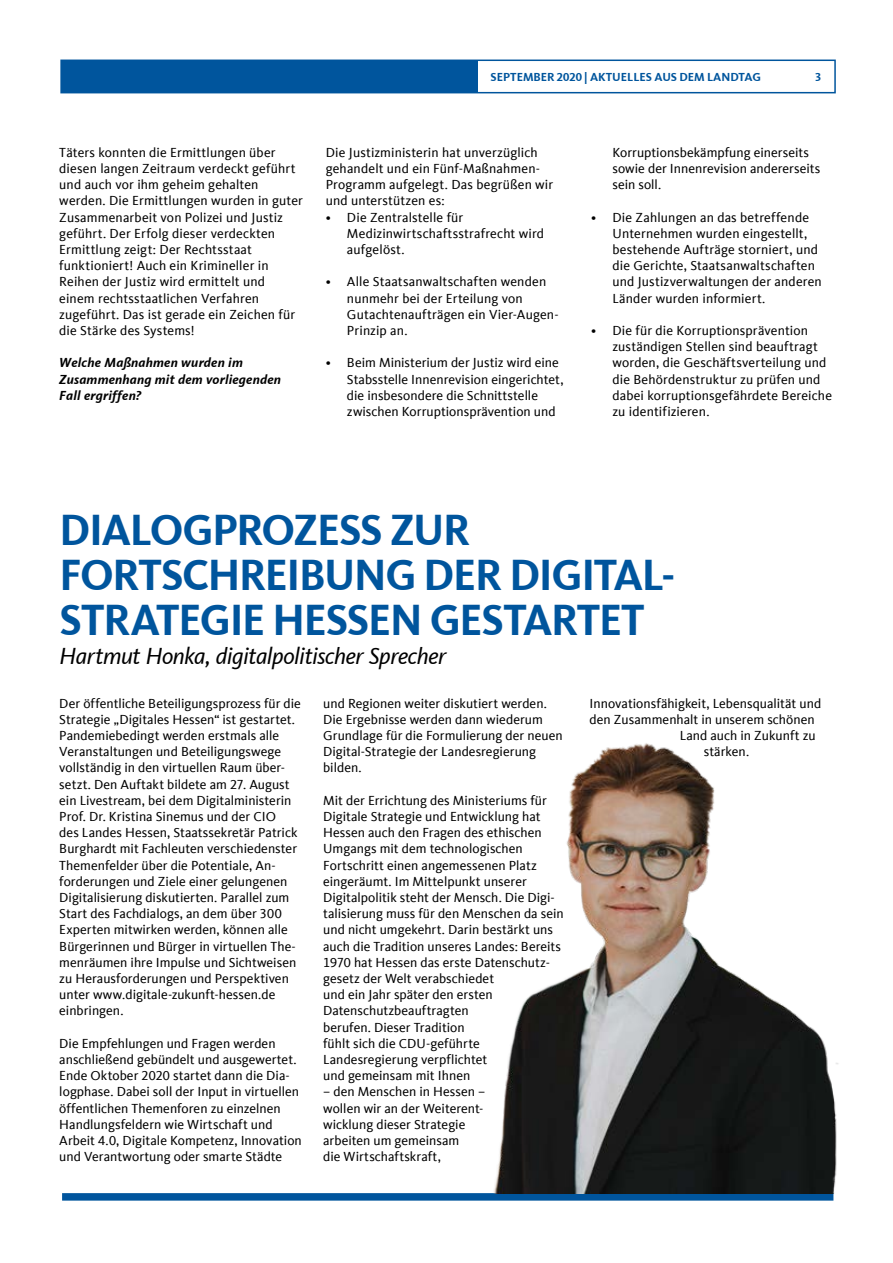
<style>
.page{position:relative;width:893px;height:1263px;background:#fff}
.page>*{position:absolute;margin:0;border:0;box-sizing:border-box;transform-origin:0 0}
.t1{font:700 45px/45px "CDU Kievit Tab";letter-spacing:-.03em;color:#00559d}
.t2{font:italic 24px "CDU Kievit Tab";letter-spacing:-.02em;color:#000}
.t3{font:13.5px/16.2px "CDU Kievit Tab";letter-spacing:.005em;color:#000}
.t4{font:italic 700 13.5px/16.2px "CDU Kievit Tab";letter-spacing:.015em;color:#000}
.t5{font:700 12px "CDU Kievit Tab";color:#00559d}
</style>
<div class="page">
<div style="left:60px;top:60px;width:776px;height:33px;border:2px solid #00559d"></div>
<div style="left:61px;top:60px;width:417px;height:32px;background:#00559d"></div>
<div style="left:62px;top:1193px;width:771px;height:7px;background:#00559d"></div>
<img style="left:494px;top:743px;width:345px;height:450px">
<p class="t5" style="left:491px;top:70px;width:272px">SEPTEMBER 2020 | AKTUELLES AUS DEM LANDTAG</p>
<p class="t5" style="left:815px;top:70px;width:8px">3</p>
<p class="t3" style="left:59px;top:144px;width:245px">Täters konnten die Ermittlungen über diesen langen Zeitraum verdeckt geführt und auch vor ihm geheim gehalten werden. Die Ermittlungen wurden in guter Zusammenarbeit von Polizei und Justiz geführt. Der Erfolg dieser verdeckten Ermittlung zeigt: Der Rechtsstaat funktioniert! Auch ein Krimineller in Reihen der Justiz wird ermittelt und einem rechtsstaatlichen Verfahren zugeführt. Das ist gerade ein Zeichen für die Stärke des Systems!</p>
<p class="t4" style="left:59px;top:355px;width:223px">Welche Maßnahmen wurden im<br>Zusammenhang mit dem vorliegenden<br>Fall ergriffen?</p>
<p class="t3" style="left:326px;top:144px;width:229px">Die Justizministerin hat unverzüglich gehandelt und ein Fünf-Maßnahmen-Programm aufgelegt. Das begrüßen wir und unterstützen es:</p>
<p class="t3" style="left:347px;top:209px;width:199px;text-indent:-21px">• Die Zentralstelle für<br>Medizinwirtschaftsstrafrecht wird aufgelöst.</p>
<p class="t3" style="left:347px;top:274px;width:213px;text-indent:-21px">• Alle Staatsanwaltschaften wenden nunmehr bei der Erteilung von<br>Gutachtenaufträgen ein Vier-Augen-<br>Prinzip an.</p>
<p class="t3" style="left:347px;top:355px;width:218px;text-indent:-21px">• Beim Ministerium der Justiz wird eine Stabsstelle Innenrevision eingerichtet, die insbesondere die Schnittstelle zwischen Korruptionsprävention und</p>
<p class="t3" style="left:612px;top:144px;width:210px">Korruptionsbekämpfung einerseits sowie der Innenrevision andererseits sein soll.</p>
<p class="t3" style="left:612px;top:209px;width:211px;text-indent:-21px">• Die Zahlungen an das betreffende Unternehmen wurden eingestellt, bestehende Aufträge storniert, und die Gerichte, Staatsanwaltschaften und Justizverwaltungen der anderen Länder wurden informiert.</p>
<p class="t3" style="left:612px;top:322px;width:221px;text-indent:-21px">• Die für die Korruptionsprävention zuständigen Stellen sind beauftragt worden, die Geschäftsverteilung und die Behördenstruktur zu prüfen und dabei korruptionsgefährdete Bereiche zu identifizieren.</p>
<h1 class="t1" style="left:60px;top:507px;width:617px">DIALOGPROZESS ZUR<br>FORTSCHREIBUNG DER DIGITAL-<br>STRATEGIE HESSEN GESTARTET</h1>
<h2 class="t2" style="left:60px;top:641px;width:388px">Hartmut Honka, digitalpolitischer Sprecher</h2>
<p class="t3" style="left:59px;top:695px;width:243px">Der öffentliche Beteiligungsprozess für die Strategie „Digitales Hessen“ ist gestartet.<br>Pandemiebedingt werden erstmals alle Veranstaltungen und Beteiligungswege vollständig in den virtuellen Raum über&shy;setzt. Den Auftakt bildete am 27. August ein Livestream, bei dem Digitalministerin Prof. Dr. Kristina Sinemus und der CIO<br>des Landes Hessen, Staatssekretär Patrick Burghardt mit Fachleuten verschiedenster Themenfelder über die Potentiale, An&shy;forderungen und Ziele einer gelungenen Digitalisierung diskutierten. Parallel zum Start des Fachdialogs, an dem über 300<br>Experten mitwirken werden, können alle Bürgerinnen und Bürger in virtuellen The&shy;menräumen ihre Impulse und Sichtweisen zu Herausforderungen und Perspektiven unter www.digitale-zukunft-hessen.de einbringen.</p>
<p class="t3" style="left:59px;top:1035px;width:244px">Die Empfehlungen und Fragen werden anschließend gebündelt und ausgewertet.<br>Ende Oktober 2020 startet dann die Dia&shy;logphase. Dabei soll der Input in virtuellen öffentlichen Themenforen zu einzelnen Handlungsfeldern wie Wirtschaft und Arbeit 4.0, Digitale Kompetenz, Innovation und Verantwortung oder smarte Städte</p>
<p class="t3" style="left:590px;top:695px;width:233px">Innovationsfähigkeit, Lebensqualität und</p>
<p class="t3" style="left:590px;top:711px;width:227px">den Zusammenhalt in unserem schönen</p>
<p class="t3" style="left:680px;top:727px;width:137px">Land auch in Zukunft zu</p>
<p class="t3" style="left:704px;top:744px;width:47px">stärken.</p>
<p class="t3" style="left:323px;top:695px;width:241px">und Regionen weiter diskutiert werden.<br>Die Ergebnisse werden dann wiederum Grundlage für die Formulierung der neuen Digital-Strategie der Landesregierung bilden.</p>
<p class="t3" style="left:323px;top:792px;width:242px">Mit der Errichtung des Ministeriums für Digitale Strategie und Entwicklung hat Hessen auch den Fragen des ethischen Umgangs mit dem technologischen Fortschritt einen angemessenen Platz eingeräumt. Im Mittelpunkt unserer Digitalpolitik steht der Mensch. Die Digi&shy;talisierung muss für den Menschen da sein und nicht umgekehrt. Darin bestärkt uns auch die Tradition unseres Landes: Bereits 1970 hat Hessen das erste Datenschutz&shy;gesetz der Welt verabschiedet<br>und ein Jahr später den ersten Datenschutzbeauftragten<br>berufen. Dieser Tradition<br>fühlt sich die CDU-geführte Landesregierung verpflichtet<br>und gemeinsam mit Ihnen</p>
<p class="t3" style="left:323px;top:1084px;width:164px">– den Menschen in Hessen – wollen wir an der Weiterent&shy;wicklung dieser Strategie arbeiten um gemeinsam<br>die Wirtschaftskraft,</p>
</div>
